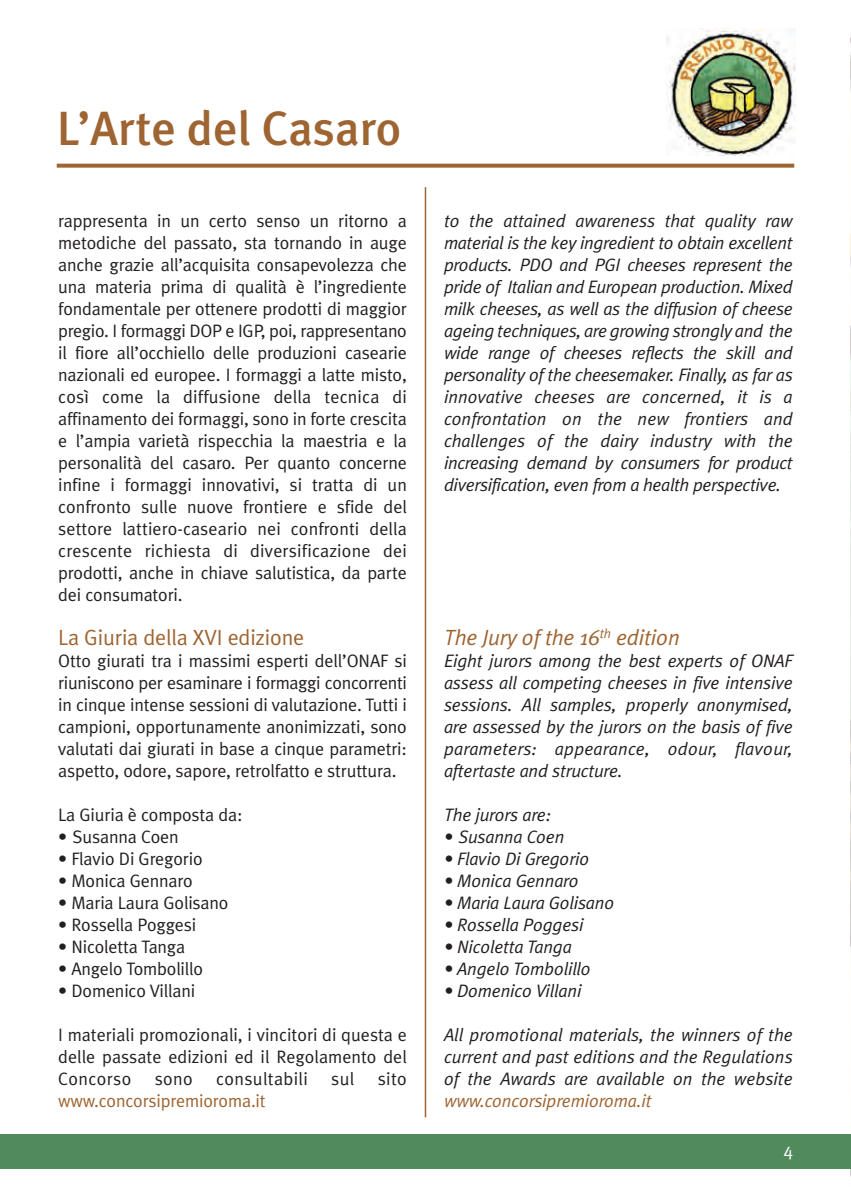
<style>
.page{position:relative;width:851px;height:1191px;background:#fff}
.page>*{position:absolute;margin:0;border:0;box-sizing:border-box;transform-origin:0 0}
.t1{font:500 48px "Meta Plus";color:#9e6431}
.t2{font:22px "Meta Plus Normal";letter-spacing:-.01em;color:#9e6431}
.t3{font:italic 22px "Meta Plus Normal";letter-spacing:-.01em;color:#9e6431}
.t4{font:18px/22px "Meta Plus Normal";letter-spacing:-.01em;color:#231f20;text-align:justify}
.t5{font:italic 18px/22px "Meta Plus Normal";letter-spacing:-.01em;color:#231f20;text-align:justify}
.t6{font:18px "Meta Plus Normal";letter-spacing:-.01em;color:#9e6431}
.t7{font:italic 18px "Meta Plus Normal";letter-spacing:-.01em;color:#9e6431}
.t8{font:18px "Meta Plus Normal";letter-spacing:.02em;color:#231f20}
.t9{font:18px "Meta Plus Normal";color:#fff}
</style>
<div class="page">
<img style="left:850px;top:37px;width:1px;height:1140px">
<div style="left:0;top:1134px;width:850px;height:34px;background:#528b5b"></div>
<svg style="left:57px;top:164px;width:737px;height:4px;fill:#9e6431"></svg>
<img style="left:666px;top:28px;width:129px;height:127px">
<hr style="left:424px;top:187px;width:2px;height:930px;background:#9e6431">
<h1 class="t1" style="left:57px;top:101px;width:346px">L’Arte del Casaro</h1>
<p class="t4" style="left:58px;top:209px;width:350px">rappresenta in un certo senso un ritorno a metodiche del passato, sta tornando in auge anche grazie all’acquisita consapevolezza che una materia prima di qualità è l’ingrediente fondamentale per ottenere prodotti di maggior pregio. I formaggi DOP e IGP, poi, rappresentano il fiore all’occhiello delle produzioni casearie nazionali ed europee. I formaggi a latte misto, così come la diffusione della tecnica di affinamento dei formaggi, sono in forte crescita e l’ampia varietà rispecchia la maestria e la personalità del casaro. Per quanto concerne infine i formaggi innovativi, si tratta di un confronto sulle nuove frontiere e sfide del settore lattiero-caseario nei confronti della crescente richiesta di diversificazione dei prodotti, anche in chiave salutistica, da parte dei consumatori.</p>
<p class="t2" style="left:58px;top:624px;width:247px">La Giuria della XVI edizione</p>
<p class="t4" style="left:58px;top:649px;width:350px">Otto giurati tra i massimi esperti dell’ONAF si riuniscono per esaminare i formaggi concorrenti in cinque intense sessioni di valutazione. Tutti i campioni, opportunamente anonimizzati, sono valutati dai giurati in base a cinque parametri: aspetto, odore, sapore, retrolfatto e struttura.</p>
<p class="t4" style="left:58px;top:803px;width:186px">La Giuria è composta da:</p>
<p class="t4" style="left:58px;top:825px;width:122px">• Susanna Coen</p>
<p class="t4" style="left:58px;top:847px;width:146px">• Flavio Di Gregorio</p>
<p class="t4" style="left:58px;top:869px;width:136px">• Monica Gennaro</p>
<p class="t4" style="left:58px;top:891px;width:172px">• Maria Laura Golisano</p>
<p class="t4" style="left:58px;top:913px;width:139px">• Rossella Poggesi</p>
<p class="t4" style="left:58px;top:935px;width:128px">• Nicoletta Tanga</p>
<p class="t4" style="left:58px;top:957px;width:146px">• Angelo Tombolillo</p>
<p class="t4" style="left:58px;top:979px;width:138px">• Domenico Villani</p>
<p class="t4" style="left:58px;top:1023px;width:350px">I materiali promozionali, i vincitori di questa e delle passate edizioni ed il Regolamento del Concorso</p>
<p class="t4" style="left:155px;top:1067px;width:40px">sono</p>
<p class="t8" style="left:216px;top:1068px;width:93px">consultabili</p>
<p class="t4" style="left:331px;top:1067px;width:25px">sul</p>
<p class="t4" style="left:377px;top:1067px;width:31px">sito</p>
<p class="t6" style="left:58px;top:1090px;width:209px">www.concorsipremioroma.it</p>
<p class="t5" style="left:444px;top:209px;width:350px">to the attained awareness that quality raw material is the key ingredient to obtain excellent products. PDO and PGI cheeses represent the pride of Italian and European production. Mixed milk cheeses, as well as the diffusion of cheese ageing techniques, are growing strongly and the wide range of cheeses reflects the skill and personality of the cheesemaker. Finally, as far as innovative cheeses are concerned, it is a confrontation on the new frontiers and challenges of the dairy industry with the increasing demand by consumers for product diversification, even from a health perspective.</p>
<p class="t3" style="left:444px;top:624px;width:237px">The Jury of the 16<sup>th</sup> edition</p>
<p class="t5" style="left:444px;top:649px;width:350px">Eight jurors among the best experts of ONAF assess all competing cheeses in five intensive sessions. All samples, properly anonymised, are assessed by the jurors on the basis of five parameters: appearance, odour, flavour, aftertaste and structure.</p>
<p class="t5" style="left:444px;top:803px;width:109px">The jurors are:</p>
<p class="t5" style="left:444px;top:825px;width:122px">• Susanna Coen</p>
<p class="t5" style="left:444px;top:847px;width:147px">• Flavio Di Gregorio</p>
<p class="t5" style="left:444px;top:869px;width:136px">• Monica Gennaro</p>
<p class="t5" style="left:444px;top:891px;width:172px">• Maria Laura Golisano</p>
<p class="t5" style="left:444px;top:913px;width:141px">• Rossella Poggesi</p>
<p class="t5" style="left:444px;top:935px;width:129px">• Nicoletta Tanga</p>
<p class="t5" style="left:444px;top:957px;width:148px">• Angelo Tombolillo</p>
<p class="t5" style="left:444px;top:979px;width:139px">• Domenico Villani</p>
<p class="t5" style="left:444px;top:1023px;width:350px">All promotional materials, the winners of the current and past editions and the Regulations of the Awards are available on the website</p>
<p class="t7" style="left:444px;top:1090px;width:209px">www.concorsipremioroma.it</p>
<p class="t9" style="left:783px;top:1139px;width:11px">4</p>
</div>
